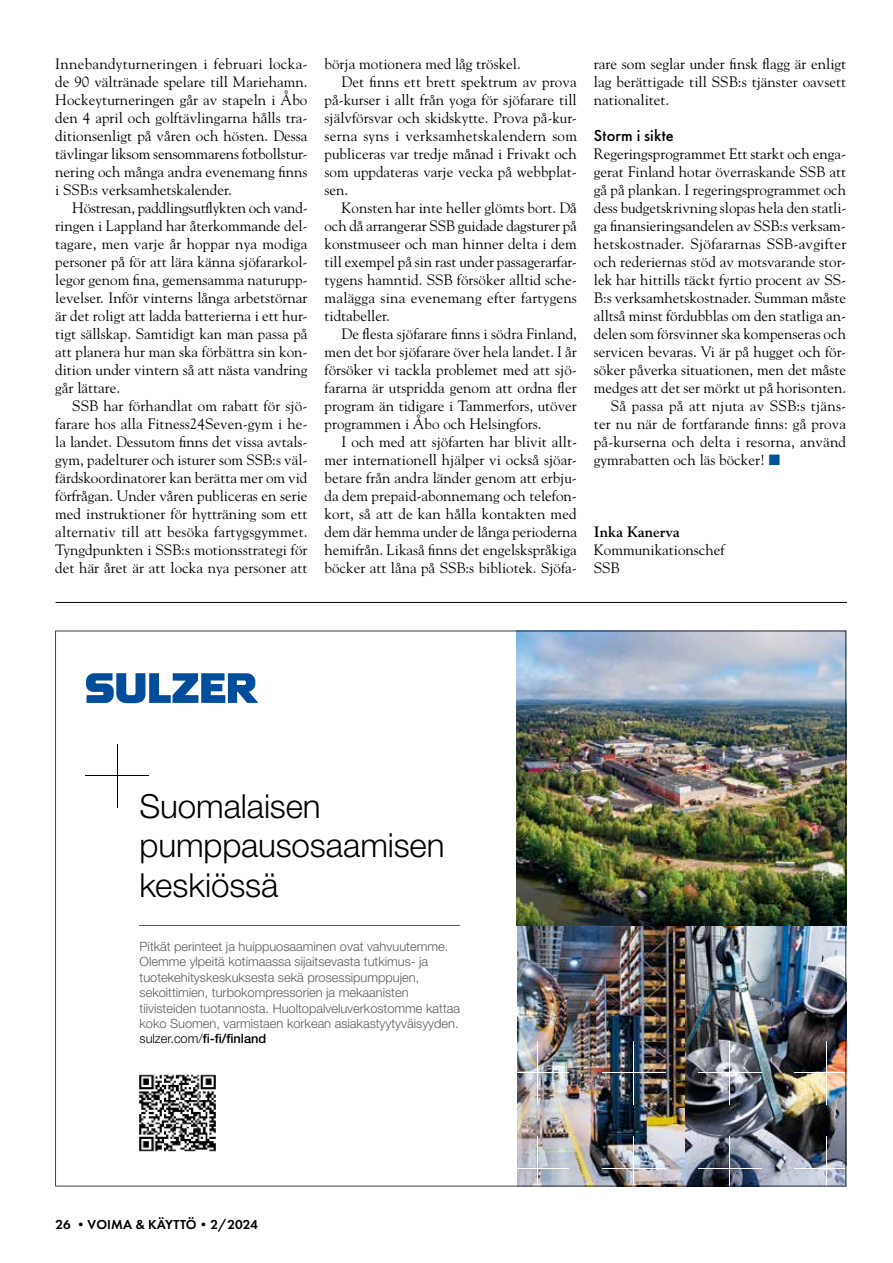
<style>
.page{position:relative;width:893px;height:1263px;background:#fff}
.page>*{position:absolute;margin:0;border:0;box-sizing:border-box;transform-origin:0 0}
.t1{font:300 33.15px/39.8px "Helvetica Neue LT Pro";letter-spacing:-.005em;color:#000}
.t2{font:500 16.5px "Futura PT";letter-spacing:.01em;color:#000}
.t3{font:15px/18px "Goudy Std";color:#000;text-align:justify}
.t4{font:15px "Goudy Std";letter-spacing:.02em;color:#000}
.t5{font:700 15px "Goudy Std";color:#000}
.t6{font:600 13.5px "Futura PT";letter-spacing:.005em;color:#000}
.t7{font:300 12.75px/15.5px "Helvetica Neue LT Pro";color:#5c5b5b}
.s1{color:#005497}
.s2{color:#000}
.s3{font-weight:500;color:#000}
</style>
<div class="page">
<img style="left:55px;top:631px;width:791px;height:555px">
<hr style="left:56px;top:602px;width:791px;height:1px;background:#000">
<hr style="left:892px;top:0;width:1px;height:1263px;background:#faf6f0">
<p class="t3" style="left:55px;top:55px;width:254px">Innebandyturneringen i februari locka&shy;de 90 vältränade spelare till Mariehamn.<br>Hockeyturneringen går av stapeln i Åbo den 4 april och golftävlingarna hålls tra&shy;ditionsenligt på våren och hösten. Dessa tävlingar liksom sensommarens fotbollstur&shy;nering och många andra evenemang finns i SSB:s verksamhetskalender.</p>
<p class="t3" style="left:55px;top:199px;width:254px;text-indent:17px">Höstresan, paddlingsutflykten och vand&shy;ringen i Lappland har återkommande del&shy;tagare, men varje år hoppar nya modiga personer på för att lära känna sjöfararkol&shy;legor genom fina, gemensamma naturupp&shy;levelser. Inför vinterns långa arbetstörnar är det roligt att ladda batterierna i ett hur&shy;tigt sällskap. Samtidigt kan man passa på att planera hur man ska förbättra sin kon&shy;dition under vintern så att nästa vandring går lättare.</p>
<p class="t3" style="left:55px;top:397px;width:254px;text-indent:17px">SSB har förhandlat om rabatt för sjö&shy;farare hos alla Fitness24Seven-gym i he&shy;la landet. Dessutom finns det vissa avtals&shy;gym, padelturer och isturer som SSB:s väl&shy;färdskoordinatorer kan berätta mer om vid förfrågan. Under våren publiceras en serie med instruktioner för hytträning som ett alternativ till att besöka fartygsgymmet.<br>Tyngdpunkten i SSB:s motionsstrategi för det här året är att locka nya personer att</p>
<p class="t3" style="left:325px;top:55px;width:198px">börja motionera med låg tröskel.</p>
<p class="t3" style="left:342px;top:73px;width:237px">Det finns ett brett spektrum av prova</p>
<p class="t3" style="left:325px;top:91px;width:254px">på-kurser i allt från yoga för sjöfarare till</p>
<p class="t3" style="left:325px;top:109px;width:254px">självförsvar och skidskytte. Prova på-kur-</p>
<p class="t4" style="left:325px;top:127px;width:254px">serna syns i verksamhetskalendern som</p>
<p class="t3" style="left:325px;top:145px;width:254px">publiceras var tredje månad i Frivakt och</p>
<p class="t3" style="left:325px;top:163px;width:254px">som uppdateras varje vecka på webbplat-</p>
<p class="t3" style="left:325px;top:181px;width:25px">sen.</p>
<p class="t3" style="left:342px;top:199px;width:237px">Konsten har inte heller glömts bort. Då</p>
<p class="t3" style="left:325px;top:217px;width:254px">och då arrangerar SSB guidade dagsturer på</p>
<p class="t3" style="left:325px;top:235px;width:254px">konstmuseer och man hinner delta i dem</p>
<p class="t3" style="left:325px;top:253px;width:254px">till exempel på sin rast under passagerarfar-</p>
<p class="t3" style="left:325px;top:271px;width:254px">tygens hamntid. SSB försöker alltid sche-</p>
<p class="t3" style="left:325px;top:289px;width:254px">malägga sina evenemang efter fartygens</p>
<p class="t3" style="left:325px;top:307px;width:67px">tidtabeller.</p>
<p class="t3" style="left:342px;top:325px;width:237px">De flesta sjöfarare finns i södra Finland,</p>
<p class="t3" style="left:325px;top:343px;width:254px">men det bor sjöfarare över hela landet. I år</p>
<p class="t3" style="left:325px;top:361px;width:254px">försöker vi tackla problemet med att sjö-</p>
<p class="t3" style="left:325px;top:379px;width:254px">fararna är utspridda genom att ordna fler</p>
<p class="t3" style="left:325px;top:397px;width:254px">program än tidigare i Tammerfors, utöver</p>
<p class="t3" style="left:325px;top:415px;width:219px">programmen i Åbo och Helsingfors.</p>
<p class="t3" style="left:342px;top:433px;width:237px">I och med att sjöfarten har blivit allt-</p>
<p class="t3" style="left:325px;top:451px;width:254px">mer internationell hjälper vi också sjöar-</p>
<p class="t3" style="left:325px;top:469px;width:254px">betare från andra länder genom att erbju-</p>
<p class="t3" style="left:325px;top:487px;width:254px">da dem prepaid-abonnemang och telefon-</p>
<p class="t3" style="left:325px;top:505px;width:254px">kort, så att de kan hålla kontakten med</p>
<p class="t3" style="left:325px;top:523px;width:254px">dem där hemma under de långa perioderna</p>
<p class="t3" style="left:325px;top:541px;width:254px">hemifrån. Likaså finns det engelskspråkiga</p>
<p class="t3" style="left:325px;top:559px;width:254px">böcker att låna på SSB:s bibliotek. Sjöfa-</p>
<p class="t3" style="left:594px;top:55px;width:254px">rare som seglar under finsk flagg är enligt lag berättigade till SSB:s tjänster oavsett nationalitet.</p>
<p class="t2" style="left:594px;top:126px;width:81px">Storm i sikte</p>
<p class="t3" style="left:594px;top:145px;width:254px">Regeringsprogrammet Ett starkt och enga-</p>
<p class="t3" style="left:594px;top:163px;width:254px">gerat Finland hotar överraskande SSB att</p>
<p class="t3" style="left:594px;top:181px;width:254px">gå på plankan. I regeringsprogrammet och</p>
<p class="t3" style="left:594px;top:199px;width:254px">dess budgetskrivning slopas hela den statli-</p>
<p class="t3" style="left:594px;top:217px;width:254px">ga finansieringsandelen av SSB:s verksam-</p>
<p class="t4" style="left:594px;top:235px;width:254px">hetskostnader. Sjöfararnas SSB-avgifter</p>
<p class="t3" style="left:594px;top:253px;width:254px">och rederiernas stöd av motsvarande stor-</p>
<p class="t3" style="left:594px;top:271px;width:254px">lek har hittills täckt fyrtio procent av SS-</p>
<p class="t3" style="left:594px;top:289px;width:254px">B:s verksamhetskostnader. Summan måste</p>
<p class="t3" style="left:594px;top:307px;width:254px">alltså minst fördubblas om den statliga an-</p>
<p class="t3" style="left:594px;top:325px;width:254px">delen som försvinner ska kompenseras och</p>
<p class="t3" style="left:594px;top:343px;width:254px">servicen bevaras. Vi är på hugget och för-</p>
<p class="t3" style="left:594px;top:361px;width:254px">söker påverka situationen, men det måste</p>
<p class="t3" style="left:594px;top:379px;width:254px">medges att det ser mörkt ut på horisonten.</p>
<p class="t3" style="left:611px;top:397px;width:237px">Så passa på att njuta av SSB:s tjäns-</p>
<p class="t3" style="left:594px;top:415px;width:254px">ter nu när de fortfarande finns: gå prova</p>
<p class="t3" style="left:594px;top:433px;width:254px">på-kurserna och delta i resorna, använd</p>
<p class="t3" style="left:594px;top:451px;width:188px">gymrabatten och läs böcker! <span class="s1">■</span></p>
<p class="t5" style="left:594px;top:523px;width:87px">Inka Kanerva</p>
<p class="t3" style="left:594px;top:541px;width:132px">Kommunikationschef<br>SSB</p>
<h1 class="t1" style="left:140px;top:785px;width:307px">Suomalaisen pumppausosaamisen keskiössä</h1>
<p class="t7" style="left:140px;top:938px;width:322px">Pitkät perinteet ja huippuosaaminen ovat vahvuutemme.<br>Olemme ylpeitä kotimaassa sijaitsevasta tutkimus- ja tuotekehityskeskuksesta sekä prosessipumppujen, sekoittimien, turbokompressorien ja mekaanisten tiivisteiden tuotannosta. Huoltopalveluverkostomme kattaa koko Suomen, varmistaen korkean asiakastyytyväisyyden. <span class="s2">sulzer.com/</span><span class="s3">fi-fi/finland</span></p>
<p class="t6" style="left:56px;top:1216px;width:204px">26 •VOIMA &amp; KÄYTTÖ•2/2024</p>
</div>
